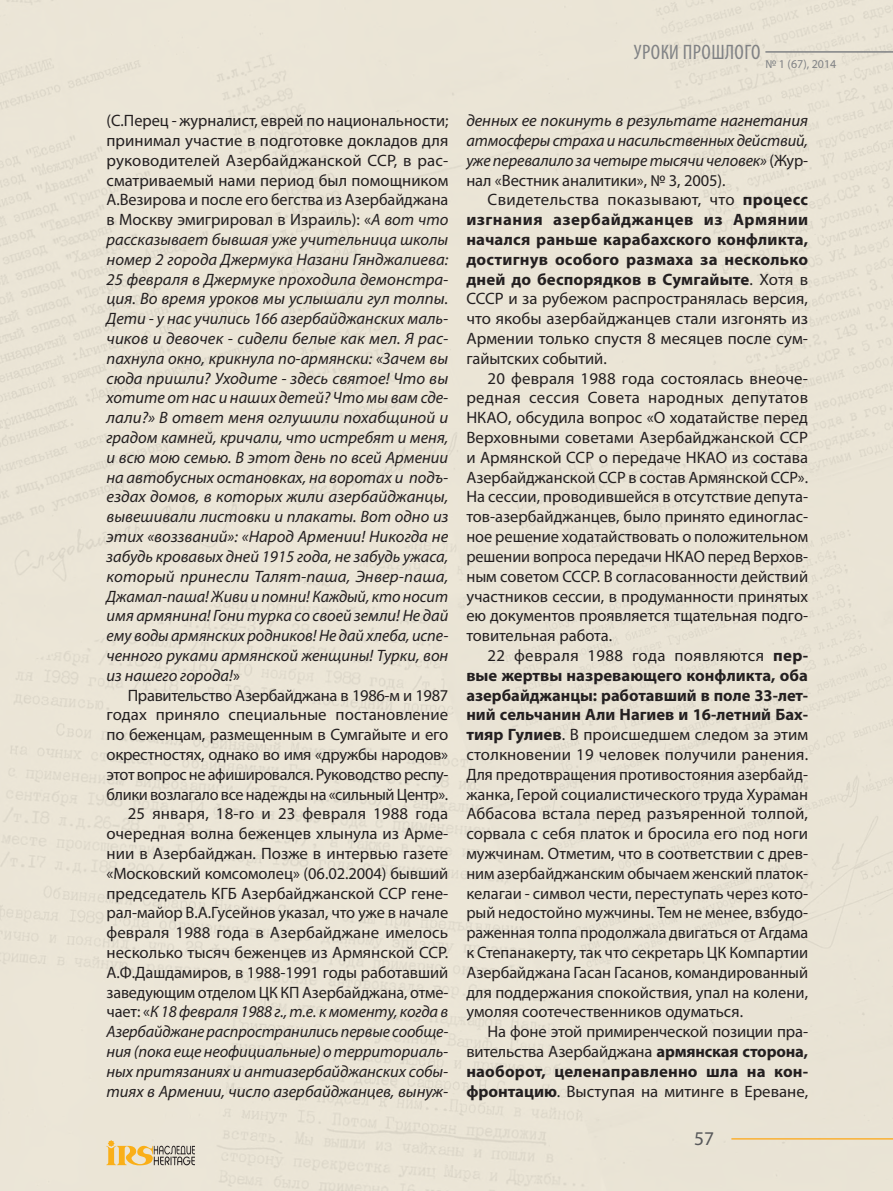
<style>
.page{position:relative;width:893px;height:1191px;background:#eae5d6}
.page>*{position:absolute;margin:0;border:0;box-sizing:border-box;transform-origin:0 0}
.t1{font:condensed 21px "Myriad Pro";color:#808285}
.t2{font:19.5px "Myriad Pro";color:#57585a}
.t3{font:16.5px/19.8px "Myriad Pro";color:#231f20;text-align:justify}
.t4{font:italic 16.5px/19.8px "Myriad Pro";letter-spacing:-.005em;color:#231f20;text-align:justify}
.t5{font:12px "Myriad Pro";color:#808285}
.s1{font-style:normal}
.s2{font-style:italic}
.s3{font-weight:700}
</style>
<div class="page">
<svg style="left:106px;top:1140px;width:89px;height:25px"></svg>
<hr style="left:765px;top:51px;width:128px;height:2px;background:#808285">
<hr style="left:731px;top:1138px;width:162px;height:1px;background:#fbb033">
<p class="t1" style="left:634px;top:39px;width:10px">Урок</p>
<p class="t1" style="left:669px;top:39px;width:24px">и прошлого</p>
<p class="t5" style="left:765px;top:56px;width:73px">№ 1 (67), 2014</p>
<p class="t4" style="left:107px;top:110px;width:343px"><span class="s1">(С.Перец - журналист, еврей по национальности; принимал участие в подготовке докладов для руководителей Азербайджанской ССР, в рас&shy;сматриваемый нами период был помощником А.Везирова и после его бегства из Азербайджана в Москву эмигрировал в Израиль): «</span>А вот что рассказывает бывшая уже учительница школы номер 2 города Джермука Назани Гянджалиева:<br>25 февраля в Джермуке проходила демонстра&shy;ция. Во время уроков мы услышали гул толпы.<br>Дети - у нас учились 166 азербайджанских маль&shy;чиков и девочек - сидели белые как мел. Я рас&shy;пахнула окно, крикнула по-армянски: «Зачем вы сюда пришли? Уходите - здесь святое! Что вы хотите от нас и наших детей? Что мы вам сде&shy;лали?» В ответ меня оглушили похабщиной и градом камней, кричали, что истребят и меня, и всю мою семью. В этот день по всей Армении на автобусных остановках, на воротах и подъ&shy;ездах домов, в которых жили азербайджанцы, вывешивали листовки и плакаты. Вот одно из этих «воззваний»: «Народ Армении! Никогда не забудь кровавых дней 1915 года, не забудь ужаса, который принесли Талят-паша, Энвер-паша, Джамал-паша! Живи и помни! Каждый, кто носит имя армянина! Гони турка со своей земли! Не дай ему воды армянских родников! Не дай хлеба, испе&shy;ченного руками армянской женщины! Турки, вон из нашего города!<span class="s1">»</span></p>
<p class="t3" style="left:107px;top:685px;width:343px;text-align:right">Правительство Азербайджана в 1986-м и 1987 годах приняло специальные постановление по беженцам, размещенным в Сумгайыте и его окрестностях, однако во имя «дружбы народов» этот вопрос не афишировался. Руководство респу&shy;блики возлагало все надежды на «сильный Центр».<br>25 января, 18-го и 23 февраля 1988 года очередная волна беженцев хлынула из Арме&shy;нии в Азербайджан. Позже в интервью газете «Московский комсомолец» (06.02.2004) бывший председатель КГБ Азербайджанской ССР гене&shy;рал-майор В.А.Гусейнов указал, что уже в начале февраля 1988 года в Азербайджане имелось несколько тысяч беженцев из Армянской ССР.<br>А.Ф.Дашдамиров, в 1988-1991 годы работавший заведующим отделом ЦК КП Азербайджана, отме&shy;чает: «<span class="s2">К 18 февраля 1988 г., т.е. к моменту, когда в Азербайджане распространились первые сообще&shy;ния (пока еще неофициальные) о территориаль&shy;ных притязаниях и антиазербайджанских собы&shy;тиях в Армении, число азербайджанцев, вынуж-</span></p>
<p class="t4" style="left:466px;top:110px;width:343px">денных ее покинуть в результате нагнетания атмосферы страха и насильственных действий, уже перевалило за четыре тысячи человек» <span class="s1">(Жур&shy;нал «Вестник аналитики», № 3, 2005).</span></p>
<p class="t3" style="left:466px;top:190px;width:343px;text-indent:21px">Свидетельства показывают, что <span class="s3">процесс изгнания азербайджанцев из Армянии начался раньше карабахского конфликта, достигнув особого размаха за несколько дней до беспорядков в Сумгайыте</span>. Хотя в СССР и за рубежом распространялась версия, что якобы азербайджанцев стали изгонять из Армении только спустя 8 месяцев после сум&shy;гайытских событий.</p>
<p class="t3" style="left:466px;top:368px;width:343px;text-align:left;text-indent:21px">20 февраля 1988 года состоялась внеоче&shy;редная сессия Совета народных депутатов НКАО , обсудила вопрос «О ходатайстве перед Верховными советами Азербайджанской ССР и Армянской ССР о передаче НКАО</p>
<p class="t3" style="left:466px;top:447px;width:343px;text-indent:265px">из состава Азербайджанской ССР в состав Армянской ССР».<br>На сессии, проводившейся в отсутствие депута&shy;тов-азербайджанцев, было принято единоглас&shy;ное решение ходатайствовать о положительном решении вопроса передачи НКАО перед Верхов&shy;ным советом СССР. В согласованности действий участников сессии, в продуманности принятых ею документов проявляется тщательная подго&shy;товительная работа.</p>
<p class="t3" style="left:466px;top:645px;width:343px;text-indent:21px">22 февраля 1988 года появляются <span class="s3">пер&shy;вые жертвы назревающего конфликта, оба азербайджанцы: работавший в поле 33-лет&shy;ний сельчанин Али Нагиев и 16-летний Бах&shy;тияр Гулиев</span>. В происшедшем следом за этим столкновении 19 человек получили ранения.<br>Для предотвращения противостояния азербайд&shy;жанка, Герой социалистического труда Хураман Аббасова встала перед разъяренной толпой, сорвала с себя платок и бросила его под ноги мужчинам. Отметим, что в соответствии с древ&shy;ним азербайджанским обычаем женский платок&shy;келагаи - символ чести, переступать через кото&shy;рый недостойно мужчины. Тем не менее, взбудо&shy;раженная толпа продолжала двигаться от Агдама к Степанакерту, так что секретарь ЦК Компартии Азербайджана Гасан Гасанов, командированный для поддержания спокойствия, упал на колени, умоляя соотечественников одуматься.</p>
<p class="t3" style="left:466px;top:1021px;width:343px;text-indent:21px">На фоне этой примиренческой позиции пра&shy;вительства Азербайджана <span class="s3">армянская сторона, наоборот, целенаправленно шла на кон&shy;фронтацию</span>. Выступая на митинге в Ереване,</p>
<p class="t2" style="left:694px;top:1126px;width:22px">57</p>
</div>
